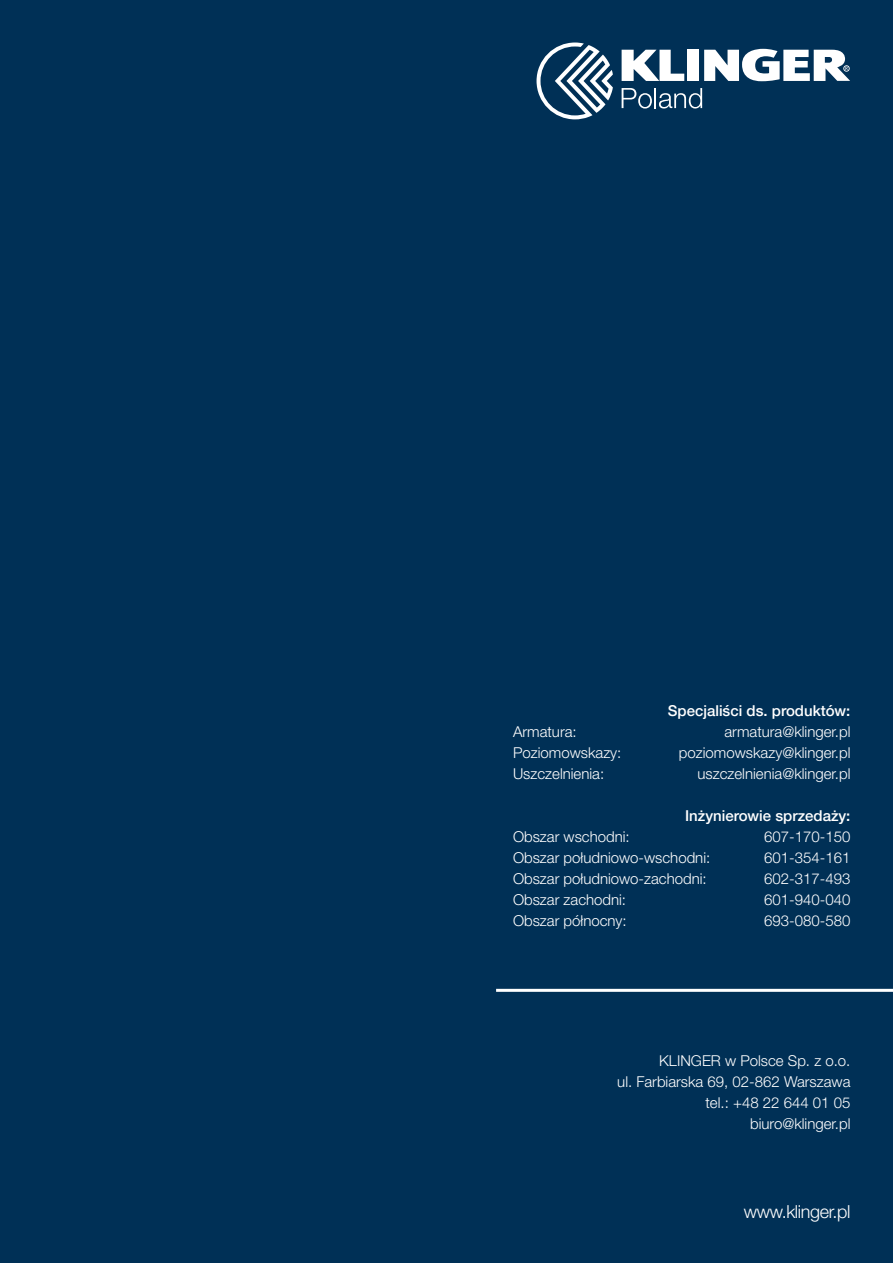
<style>
.page{position:relative;width:893px;height:1263px;background:#003056}
.page>*{position:absolute;margin:0;border:0;box-sizing:border-box;transform-origin:0 0}
.t1{font:300 18px "Helvetica Neue LT Pro";letter-spacing:-.02em;color:#fff}
.t2{font:300 15px/21px "Helvetica Neue LT Pro";color:#fff;text-align:right}
.t3{font:15px "Helvetica Neue LT Medium";color:#fff}
</style>
<div class="page">
<hr style="left:496px;top:989px;width:397px;height:3px;background:#fff">
<div style="left:687px;top:50px;width:12px;height:31px;background:#fff"></div>
<svg style="left:622px;top:50px;width:62px;height:31px"></svg>
<svg style="left:704px;top:49px;width:146px;height:32px"></svg>
<svg style="left:536px;top:43px;width:77px;height:76px"></svg>
<svg style="left:622px;top:88px;width:80px;height:21px"></svg>
<p class="t3" style="left:668px;top:701px;width:184px">Specjaliści ds. produktów:</p>
<p class="t2" style="left:513px;top:720px;width:65px">Armatura:</p>
<p class="t2" style="left:724px;top:720px;width:127px">armatura@klinger.pl</p>
<p class="t2" style="left:513px;top:741px;width:110px">Poziomowskazy:</p>
<p class="t2" style="left:679px;top:741px;width:173px">poziomowskazy@klinger.pl</p>
<p class="t2" style="left:513px;top:762px;width:93px">Uszczelnienia:</p>
<p class="t2" style="left:698px;top:762px;width:154px">uszczelnienia@klinger.pl</p>
<p class="t3" style="left:685px;top:806px;width:167px">Inżynierowie sprzedaży:</p>
<p class="t2" style="left:513px;top:825px;width:118px">Obszar wschodni:</p>
<p class="t2" style="left:764px;top:825px;width:88px">607-170-150</p>
<p class="t2" style="left:513px;top:846px;width:199px">Obszar południowo-wschodni:</p>
<p class="t2" style="left:764px;top:846px;width:88px">601-354-161</p>
<p class="t2" style="left:513px;top:867px;width:195px">Obszar południowo-zachodni:</p>
<p class="t2" style="left:764px;top:867px;width:88px">602-317-493</p>
<p class="t2" style="left:513px;top:888px;width:115px">Obszar zachodni:</p>
<p class="t2" style="left:764px;top:888px;width:88px">601-940-040</p>
<p class="t2" style="left:513px;top:909px;width:115px">Obszar północny:</p>
<p class="t2" style="left:764px;top:909px;width:88px">693-080-580</p>
<p class="t2" style="left:617px;top:1049px;width:235px">KLINGER w Polsce Sp. z o.o.<br>ul. Farbiarska 69, 02-862 Warszawa tel.: +48 22 644 01 05 biuro@klinger.pl</p>
<p class="t1" style="left:744px;top:1201px;width:108px">www.klinger.pl</p>
</div>
